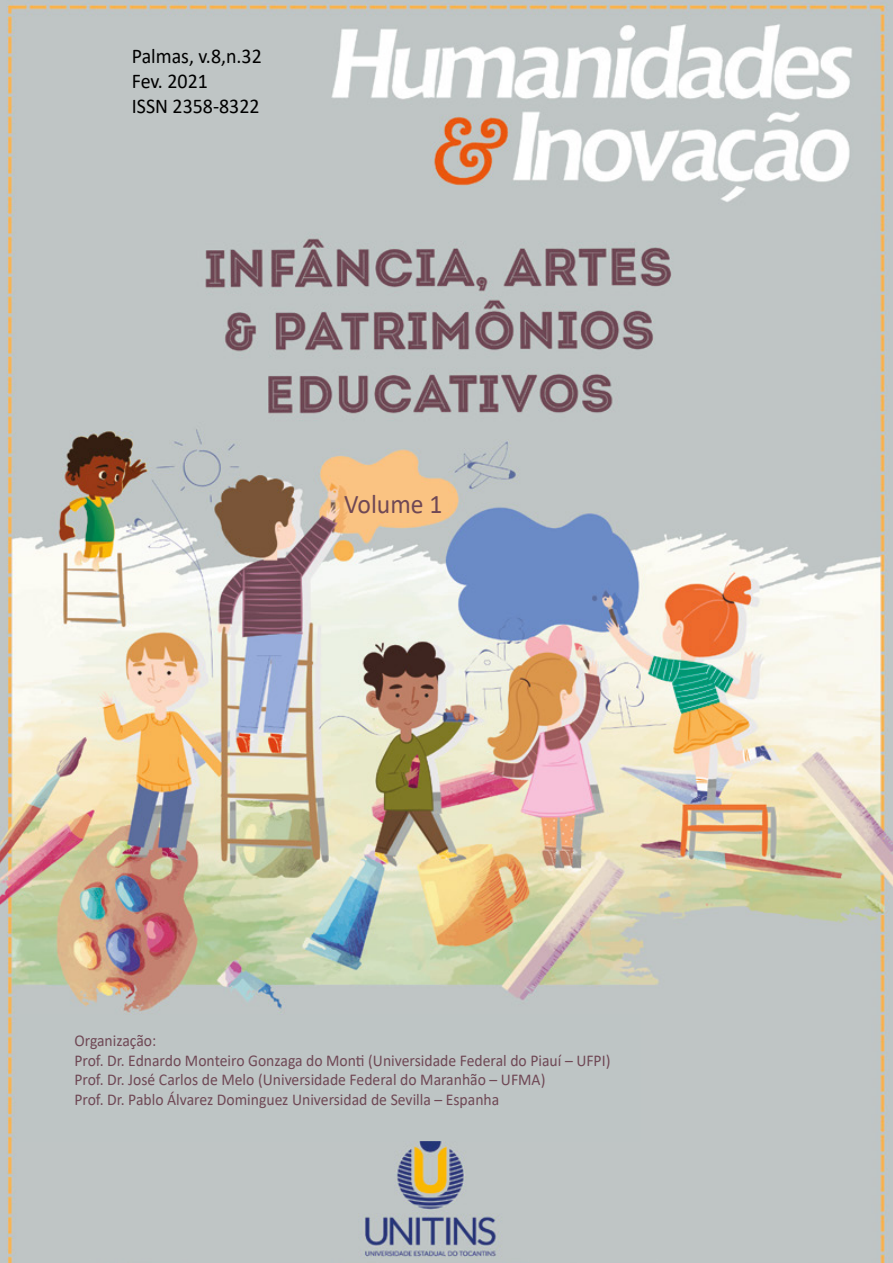
<style>
.page{position:relative;width:893px;height:1263px;background:#fff}
.page>*{position:absolute;margin:0;border:0;box-sizing:border-box;transform-origin:0 0}
.t1{font:27px "Calibri";color:#6f4855;scale:.95 1}
.t2{font:21px/25.2px "Calibri";color:#000;scale:.95 1}
.t3{font:16.5px/19.8px "Calibri";color:#6f4855;scale:.95 1}
</style>
<div class="page">
<img style="left:0;top:0;width:893px;height:1263px">
<div style="left:16px;top:1015px;width:624px;height:126px;background:#bec5c5"></div>
<p class="t2" style="left:132px;top:42px;width:138px">Palmas, v.8,n.32<br>Fev. 2021<br>ISSN 2358-8322</p>
<h1 class="t1" style="left:344px;top:485px;width:105px">Volume 1</h1>
<p class="t3" style="left:74px;top:1030px;width:566px">Organização:<br>Prof. Dr. Ednardo Monteiro Gonzaga do Monti (Universidade Federal do Piauí – UFPI)<br>Prof. Dr. José Carlos de Melo (Universidade Federal do Maranhão – UFMA)<br>Prof. Dr. Pablo Álvarez Dominguez Universidad de Sevilla – Espanha</p>
</div>
